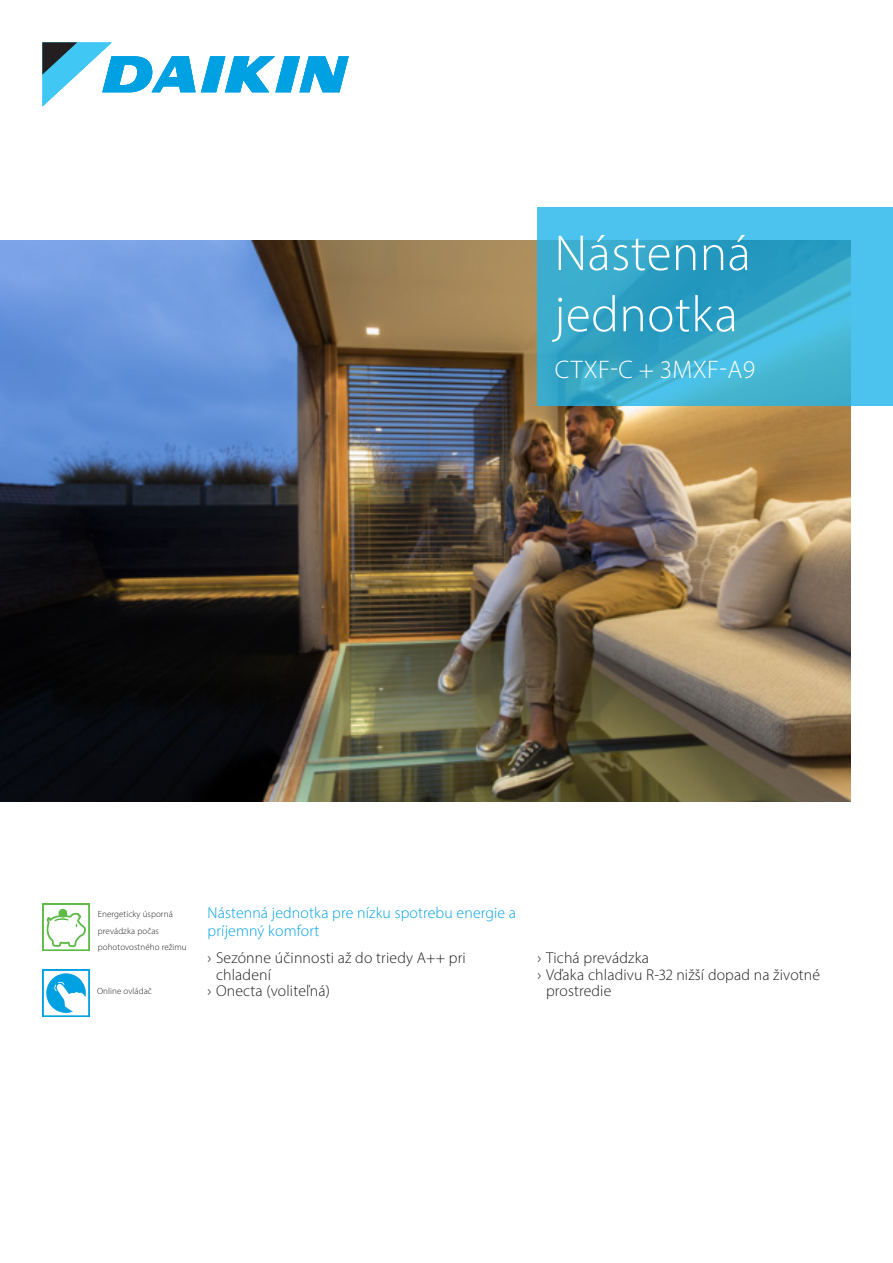
<style>
.page{position:relative;width:893px;height:1263px;background:#fff}
.page>*{position:absolute;margin:0;border:0;box-sizing:border-box;transform-origin:0 0}
.title_body_headline{font:300 51px/61.2px "Myriad Pro";letter-spacing:.01em;color:#fff}
.headline_product{font:300 25.5px "Myriad Pro";letter-spacing:.02em;color:#fff}
.t1{font:300 15.75px/16.5px "Myriad Pro";letter-spacing:.01em;color:#231f20}
.product_subheadline{font:300 15.75px/18px "Myriad Pro";letter-spacing:.01em;color:#00a1e3}
.t2{font:300 9px/16.5px "Myriad Pro";letter-spacing:.01em;color:#231f20}
</style>
<div class="page">
<img style="left:43px;top:969px;width:46px;height:47px">
<img style="left:43px;top:903px;width:46px;height:47px">
<img style="left:0;top:241px;width:850px;height:561px">
<svg style="left:43px;top:43px;width:306px;height:63px"></svg>
<svg style="left:537px;top:208px;width:356px;height:198px"></svg>
<p class="title_body_headline" style="left:554px;top:222px;width:198px">Nástenná jednotka</p>
<p class="headline_product" style="left:555px;top:354px;width:202px">CTXF-C + 3MXF-A9</p>
<p class="t2" style="left:98px;top:906px;width:90px">Energeticky úsporná prevádzka počas pohotovostného režimu</p>
<p class="t2" style="left:97px;top:982px;width:56px">Online ovládač</p>
<p class="product_subheadline" style="left:208px;top:904px;width:310px">Nástenná jednotka pre nízku spotrebu energie a príjemný komfort</p>
<p class="t1" style="left:216px;top:949px;width:251px;text-indent:-9px">› Sezónne účinnosti až do triedy A++ pri chladení</p>
<p class="t1" style="left:207px;top:982px;width:124px">› Onecta (voliteľná)</p>
<p class="t1" style="left:537px;top:949px;width:113px">› Tichá prevádzka</p>
<p class="t1" style="left:546px;top:966px;width:276px;text-indent:-9px">› Vďaka chladivu R-32 nižší dopad na životné prostredie</p>
</div>
